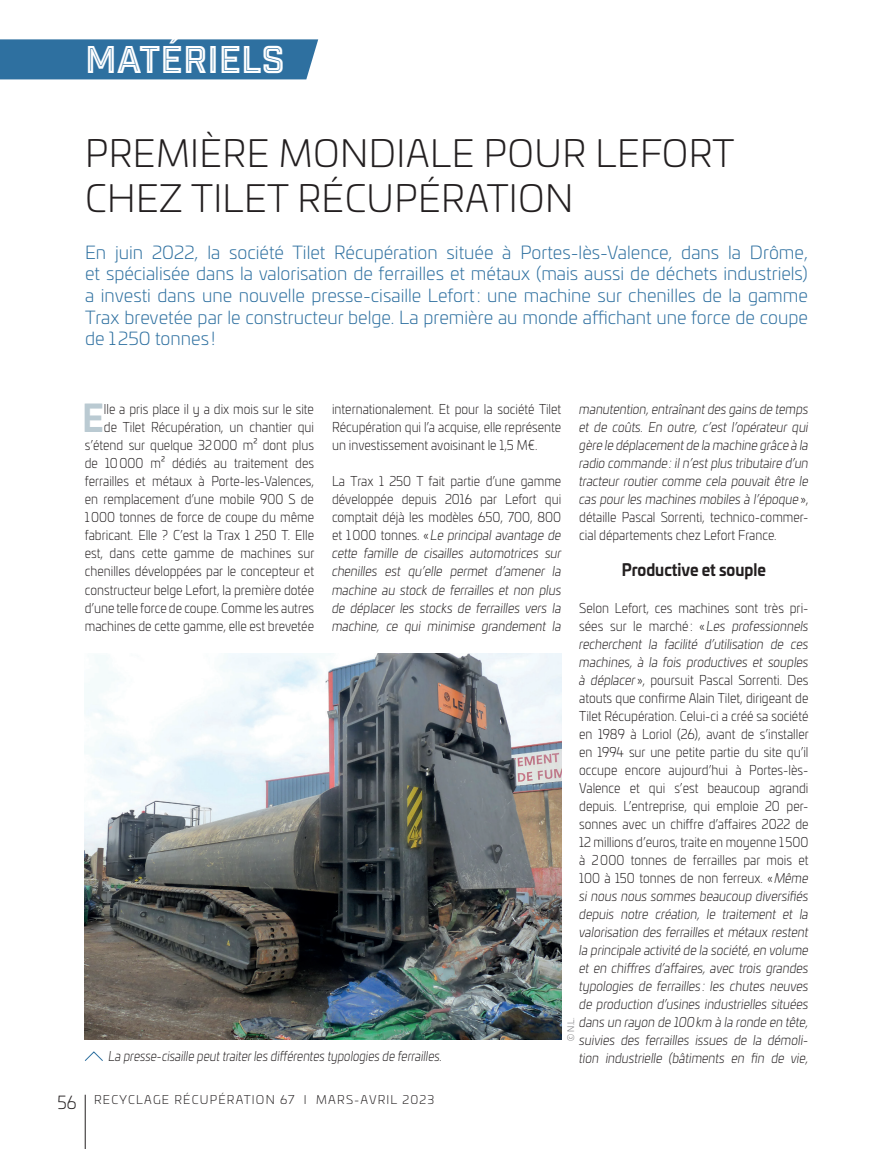
<style>
.page{position:relative;width:893px;height:1149px;background:#fff}
.page>*{position:absolute;margin:0;border:0;box-sizing:border-box;transform-origin:0 0}
.TITRE{font:300 37.5px/45px "Univia Pro";letter-spacing:.01em;color:#231f20}
.t1{font:37.5px "Industry Inc Inline";color:#fff}
.TEXTE_COURANT{font:700 36.75px "Univia Pro";color:#bacad2;scale:.9 1}
.CHAPO{font:300 18px/21.6px "Univia Pro";color:#2e70a0;text-align:justify}
.INTER{font:700 16.5px "Univia Pro";color:#231f20;scale:.9 1}
.TEXTE_COURANT-2{font:italic 300 13.5px/18px "Univia Pro";color:#231f20;text-align:justify;scale:.9 1}
.TEXTE_COURANT-3{font:300 13.5px/18px "Univia Pro";color:#231f20;text-align:right;scale:.9 1}
.LÉGENDE{font:italic 300 13.5px "Univia Pro";color:#231f20;scale:.86 1}
.t2{font:300 12px "Univia Pro";letter-spacing:.1em;color:#231f20}
.CREDITS{font:300 9px "Univia Pro";color:#636366;scale:.9 1}
.s1{font-style:normal}
.s2{font-size:18px}
</style>
<div class="page">
<hr style="left:85px;top:1094px;width:1px;height:54px;background:#231f20">
<div style="left:0;top:39px;width:318px;height:40px;background:#2e70a0"></div>
<img style="left:85px;top:653px;width:476px;height:386px">
<svg style="left:84px;top:1051px;width:19px;height:10px"></svg>
<h1 class="t1" style="left:85px;top:37px;width:201px">MATÉRIELS</h1>
<p class="TITRE" style="left:85px;top:129px;width:651px">PREMIÈRE MONDIALE POUR LEFORT<br>CHEZ TILET RÉCUPÉRATION</p>
<p class="CHAPO" style="left:85px;top:240px;width:724px">En juin 2022, la société Tilet Récupération située à Portes-lès-Valence, dans la Drôme, et spécialisée dans la valorisation de ferrailles et métaux (mais aussi de déchets industriels) a investi dans une nouvelle presse-cisaille Lefort: une machine sur chenilles de la gamme Trax brevetée par le constructeur belge. La première au monde affichant une force de coupe de 1250 tonnes !</p>
<p class="TEXTE_COURANT" style="left:82px;top:389px;width:25px">E</p>
<p class="TEXTE_COURANT-3" style="left:85px;top:399px;width:256px">lle a pris place il y a dix mois sur le site<br>de Tilet Récupération, un chantier qui s’étend sur quelque 32000 m² dont plus de 10000 m² dédiés au traitement des ferrailles et métaux à Porte-les-Valences, en remplacement d’une mobile 900 S de 1000 tonnes de force de coupe du même fabricant. Elle ? C’est la Trax 1 250 T. Elle est, dans cette gamme de machines sur chenilles développées par le concepteur et constructeur belge Lefort, la première dotée d’une telle force de coupe. Comme les autres machines de cette gamme, elle est brevetée</p>
<p class="TEXTE_COURANT-3" style="left:332px;top:399px;width:256px;text-align:justify">internationalement. Et pour la société Tilet Récupération qui l’a acquise, elle représente un investissement avoisinant le 1,5 M€.</p>
<p class="TEXTE_COURANT-2" style="left:579px;top:400px;width:256px">manutention, entraînant des gains de temps et de coûts. En outre, c’est l’opérateur qui gère le déplacement de la machine grâce à la radio commande: il n’est plus tributaire d’un tracteur routier comme cela pouvait être le cas pour les machines mobiles à l’époque<span class="s1">», détaille Pascal Sorrenti, technico-commer&shy;cial départements chez Lefort France.</span></p>
<p class="INTER" style="left:622px;top:557px;width:161px">Productive et souple</p>
<p class="TEXTE_COURANT-2" style="left:579px;top:598px;width:256px"><span class="s1">Selon Lefort, ces machines sont très pri&shy;sées sur le marché: «</span>Les professionnels recherchent la facilité d’utilisation de ces machines, à la fois productives et souples à déplacer <span class="s1">», poursuit Pascal Sorrenti. Des atouts que confirme Alain Tilet, dirigeant de Tilet Récupération. Celui-ci a créé sa société en 1989 à Loriol (26), avant de s’installer en 1994 sur une petite partie du site qu’il occupe encore aujourd’hui à Portes-lès-Valence et qui s’est beaucoup agrandi depuis. L’entreprise, qui emploie 20 per&shy;sonnes avec un chiffre d’affaires 2022 de 12 millions d’euros, traite en moyenne 1500 à 2000 tonnes de ferrailles par mois et 100 à 150 tonnes de non ferreux. «</span>Même si nous nous sommes beaucoup diversifiés depuis notre création, le traitement et la valorisation des ferrailles et métaux restent la principale activité de la société, en volume et en chiffres d’affaires, avec trois grandes typologies de ferrailles : les chutes neuves de production d’usines industrielles situées dans un rayon de 100km à la ronde en tête, suivies des ferrailles issues de la démoli&shy;tion industrielle (bâtiments en fin de vie,</p>
<p class="TEXTE_COURANT-2" style="left:332px;top:472px;width:256px"><span class="s1">La Trax 1 250 T fait partie d’une gamme développée depuis 2016 par Lefort qui comptait déjà les modèles 650, 700, 800 et 1000 tonnes. «</span>Le principal avantage de cette famille de cisailles automotrices sur chenilles est qu’elle permet d’amener la machine au stock de ferrailles et non plus de déplacer les stocks de ferrailles vers la machine, ce qui minimise grandement la</p>
<p class="CREDITS" style="left:564px;top:1040px;width:27px;rotate:-90deg">© N.L.</p>
<p class="LÉGENDE" style="left:109px;top:1046px;width:389px">La presse-cisaille peut traiter les différentes typologies de ferrailles.</p>
<p class="t2" style="left:57px;top:1090px;width:378px"><span class="s2">56</span> RECYCLAGE RÉCUPÉRATION 67 I MARS-AVRIL 2023</p>
</div>
